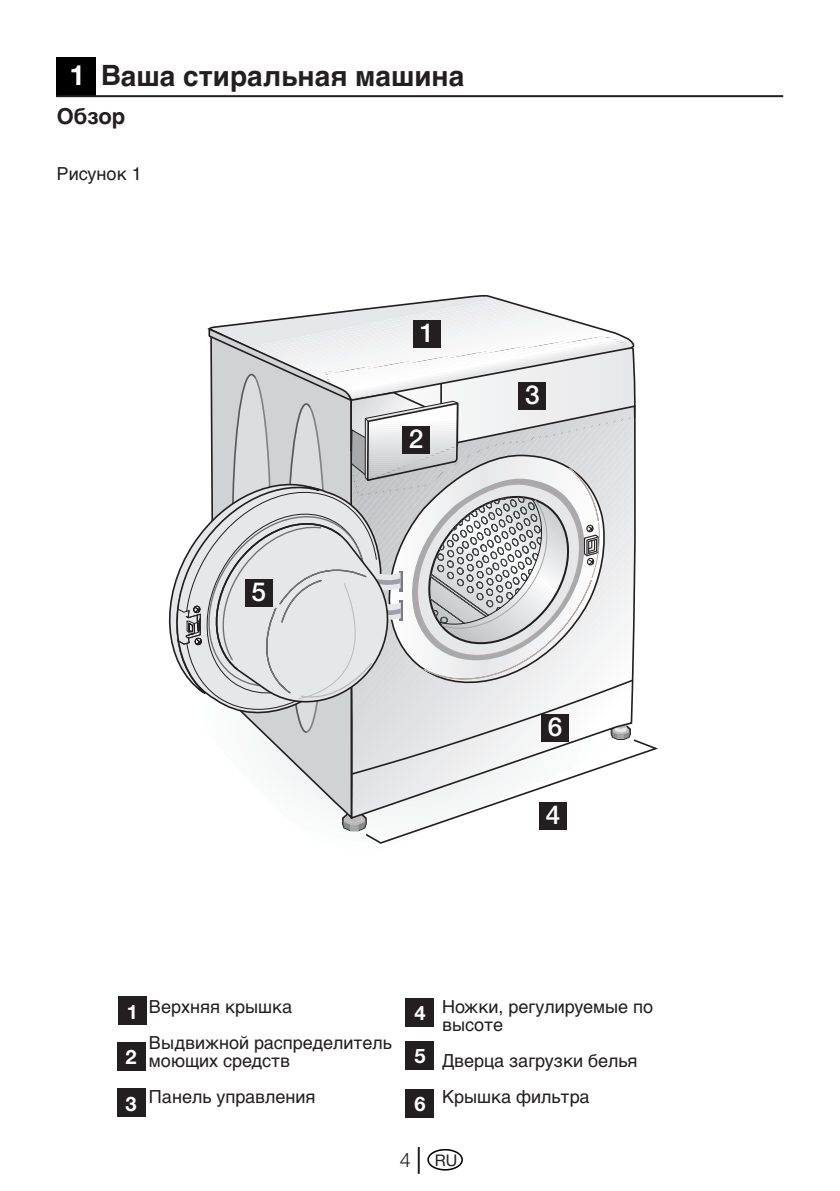
<style>
.page{position:relative;width:840px;height:1191px;background:#fff}
.page>*{position:absolute;margin:0;border:0;box-sizing:border-box;transform-origin:0 0}
.Unite_Baslik__14pt-B{font:700 28px "Helvetica Cyr";color:#231f20}
.t1{font:500 26.2px "Helvetica Neue";color:#fff}
.Konu_Baslik__12pt-Bo{font:700 22px "Helvetica Cyr";color:#231f20}
.t2{font:700 20px "Helvetica Neue";color:#fff}
.t3{font:300 20px "Helvetica Neue";color:#231f20}
.Normal_Yazi__10pt{font:18px/18px "Helvetica Cyr Upright";color:#231f20}
.t4{font:16px "Helvetica Neue";color:#231f20}
.s1{font-family:"Helvetica Neue";color:#fff}
</style>
<div class="page">
<div style="left:427px;top:1149px;width:35px;height:21px;border:2px solid #000;border-radius:50%"></div>
<hr style="left:417px;top:1147px;width:2px;height:26px;background:#231f20">
<div style="left:56px;top:57px;width:40px;height:39px;background:#000"></div>
<hr style="left:57px;top:95px;width:725px;height:2px;background:#231f20">
<div style="left:118px;top:996px;width:28px;height:29px;background:#231f20"></div>
<div style="left:117px;top:1041px;width:28px;height:29px;background:#231f20"></div>
<div style="left:117px;top:1088px;width:28px;height:29px;background:#231f20"></div>
<div style="left:405px;top:998px;width:29px;height:28px;background:#231f20"></div>
<div style="left:405px;top:1041px;width:29px;height:29px;background:#231f20"></div>
<div style="left:405px;top:1089px;width:29px;height:28px;background:#231f20"></div>
<svg style="left:168px;top:296px;width:490px;height:548px"></svg>
<div style="left:413px;top:320px;width:27px;height:28px;background:#231f20"></div>
<div style="left:402px;top:426px;width:28px;height:28px;background:#231f20"></div>
<div style="left:518px;top:382px;width:28px;height:28px;background:#231f20"></div>
<div style="left:538px;top:802px;width:28px;height:28px;background:#231f20"></div>
<div style="left:245px;top:579px;width:27px;height:28px;background:#231f20"></div>
<div style="left:540px;top:714px;width:28px;height:28px;background:#231f20"></div>
<p class="Unite_Baslik__14pt-B" style="left:69px;top:60px;width:396px"><span class="s1">1</span> Ваша стиральная машина</p>
<p class="Konu_Baslik__12pt-Bo" style="left:57px;top:103px;width:70px">Обзор</p>
<p class="Normal_Yazi__10pt" style="left:57px;top:165px;width:86px">Рисунок 1</p>
<p class="t1" style="left:251px;top:576px;width:16px">5</p>
<p class="t1" style="left:419px;top:317px;width:16px">1</p>
<p class="t1" style="left:409px;top:423px;width:16px">2</p>
<p class="t1" style="left:525px;top:379px;width:16px">3</p>
<p class="t1" style="left:547px;top:711px;width:16px">6</p>
<p class="t1" style="left:545px;top:799px;width:16px">4</p>
<p class="t2" style="left:127px;top:999px;width:13px">1</p>
<p class="t2" style="left:125px;top:1044px;width:13px">2</p>
<p class="t2" style="left:125px;top:1091px;width:13px">3</p>
<p class="Normal_Yazi__10pt" style="left:149px;top:997px;width:145px">Верхняя крышка</p>
<p class="Normal_Yazi__10pt" style="left:149px;top:1034px;width:244px">Выдвижной распределитель моющих средств</p>
<p class="Normal_Yazi__10pt" style="left:149px;top:1088px;width:168px">Панель управления</p>
<p class="t2" style="left:414px;top:1000px;width:13px">4</p>
<p class="t2" style="left:414px;top:1044px;width:13px">5</p>
<p class="t2" style="left:414px;top:1091px;width:13px">6</p>
<p class="Normal_Yazi__10pt" style="left:442px;top:997px;width:212px">Ножки, регулируемые по высоте</p>
<p class="Normal_Yazi__10pt" style="left:442px;top:1052px;width:197px">Дверца загрузки белья</p>
<p class="Normal_Yazi__10pt" style="left:442px;top:1088px;width:149px">Крышка фильтра</p>
<p class="t3" style="left:399px;top:1147px;width:13px">4</p>
<p class="t4" style="left:434px;top:1150px;width:24px">RU</p>
</div>
